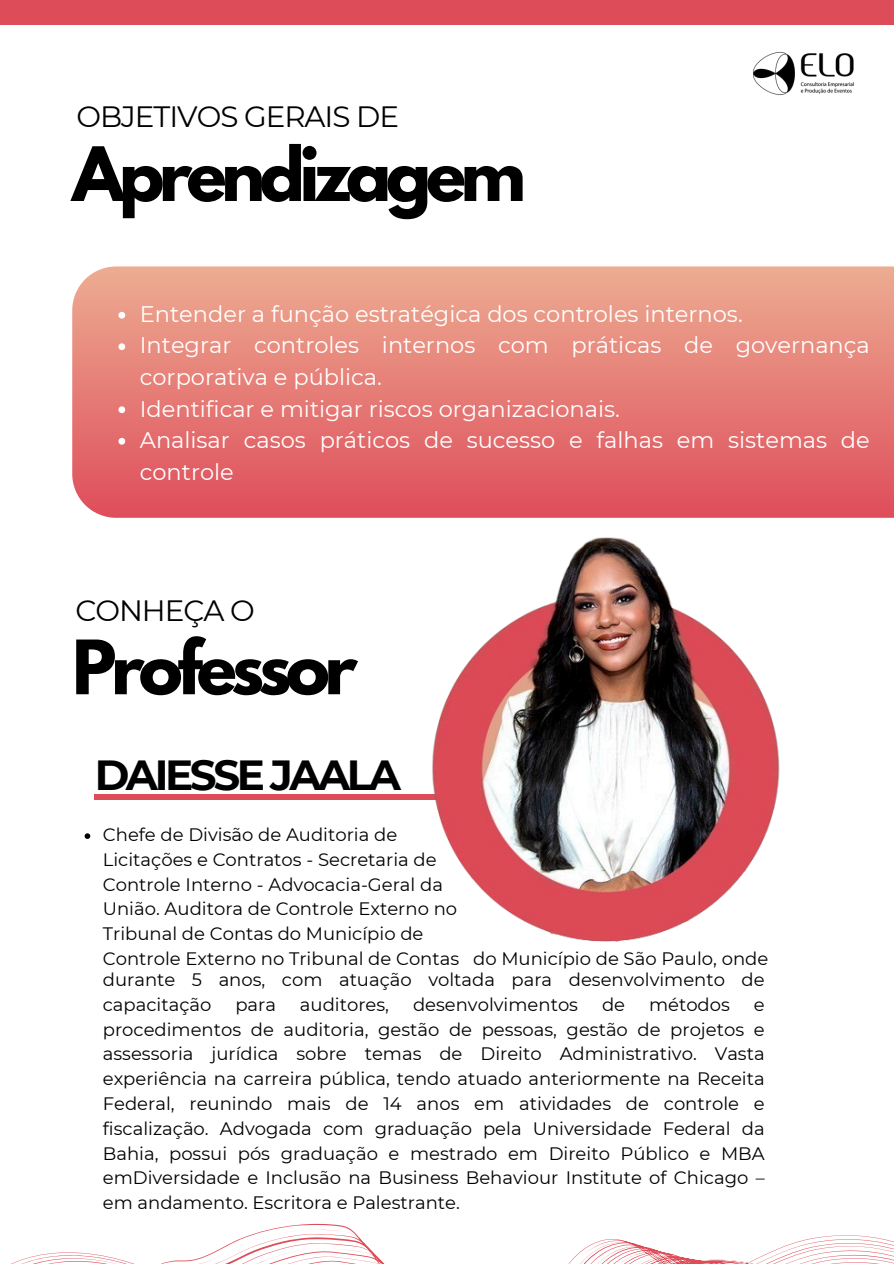
<style>
.page{position:relative;width:894px;height:1264px;background:#fff}
.page>*{position:absolute;margin:0;border:0;box-sizing:border-box;transform-origin:0 0}
.t1{font:700 66.3px "League Spartan";letter-spacing:-.08em;color:#000}
.t2{font:700 42px "Montserrat";letter-spacing:-.08em;color:#000}
.t3{font:29.4px "Montserrat";letter-spacing:-.035em;color:#000}
.t4{font:22.5px/31.5px "Montserrat";color:#fff}
.t5{font:18px/24.8px "Montserrat";color:#000}
</style>
<div class="page">
<div style="left:0;top:0;width:893px;height:24px;background:#dd4d59"></div>
<img style="left:753px;top:52px;width:101px;height:43px">
<svg style="left:13px;top:1223px;width:880px;height:40px"></svg>
<div style="left:95px;top:794px;width:424px;height:6px;background:#dd4d59"></div>
<img style="left:432px;top:537px;width:348px;height:405px">
<svg style="left:72px;top:266px;width:821px;height:252px;background:#e57d77"></svg>
<svg style="left:118px;top:312px;width:7px;height:6px"></svg>
<svg style="left:118px;top:343px;width:7px;height:7px"></svg>
<svg style="left:118px;top:406px;width:7px;height:7px"></svg>
<svg style="left:118px;top:438px;width:7px;height:6px"></svg>
<svg style="left:85px;top:833px;width:5px;height:6px"></svg>
<h3 class="t3" style="left:76px;top:99px;width:324px">OBJETIVOS GERAIS DE</h3>
<h1 class="t1" style="left:72px;top:141px;width:455px">Aprendizagem</h1>
<p class="t4" style="left:140px;top:298px;width:604px">Entender a função estratégica dos controles internos.</p>
<p class="t4" style="left:140px;top:329px;width:731px">Integrar controles internos com práticas de governança corporativa e pública.</p>
<p class="t4" style="left:140px;top:392px;width:481px">Identificar e mitigar riscos organizacionais.</p>
<p class="t4" style="left:140px;top:424px;width:731px">Analisar casos práticos de sucesso e falhas em sistemas de controle</p>
<p class="t3" style="left:75px;top:592px;width:181px">CONHEÇA O</p>
<p class="t1" style="left:72px;top:634px;width:286px">Professor</p>
<p class="t2" style="left:95px;top:749px;width:308px">DAIESSE JAALA</p>
<h3 class="t5" style="left:103px;top:822px;width:358px">Chefe de Divisão de Auditoria de Licitações e Contratos - Secretaria de Controle Interno - Advocacia-Geral da União. Auditora de Controle Externo no Tribunal de Contas do Município de Controle Externo no Tribunal de Contas</h3>
<h1 class="t5" style="left:473px;top:946px;width:296px">do Município de São Paulo, onde</h1>
<h2 class="t5" style="left:103px;top:967px;width:663px">durante 5 anos, com atuação voltada para desenvolvimento de capacitação</h2>
<h2 class="t5" style="left:235px;top:992px;width:42px">para</h2>
<h2 class="t5" style="left:300px;top:992px;width:91px">auditores,</h2>
<h2 class="t5" style="left:413px;top:992px;width:166px">desenvolvimentos</h2>
<h2 class="t5" style="left:602px;top:992px;width:25px">de</h2>
<h2 class="t5" style="left:648px;top:992px;width:82px">métodos</h2>
<h2 class="t5" style="left:103px;top:992px;width:663px;text-align:justify;text-indent:650px">e procedimentos de auditoria, gestão de pessoas, gestão de projetos e assessoria jurídica sobre temas de Direito Administrativo. Vasta experiência na carreira pública, tendo atuado anteriormente na Receita Federal, reunindo mais de 14 anos em atividades de controle e fiscalização. Advogada com graduação pela Universidade Federal da Bahia, possui pós graduação e mestrado em Direito Público e MBA emDiversidade e Inclusão na Business Behaviour Institute of Chicago – em andamento. Escritora e Palestrante.</h2>
</div>
